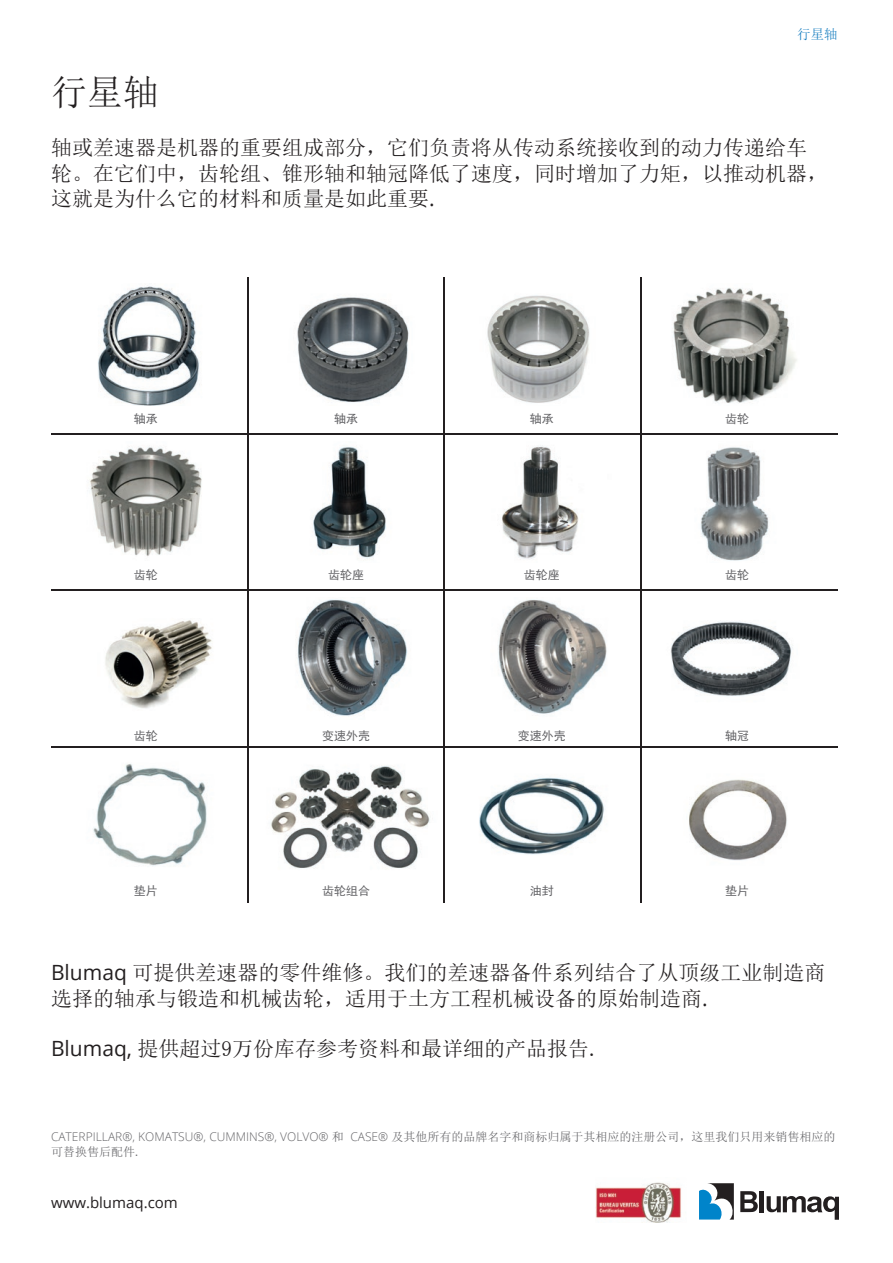
<style>
.page{position:relative;width:893px;height:1263px;background:#fff}
.page>*{position:absolute;margin:0;border:0;box-sizing:border-box;transform-origin:0 0}
.t1{font:36px "Sim Sun";color:#231f20}
.t2{font:21px/25.2px "Sim Sun";color:#231f20}
.t3{font:15px "Open Sans";color:#231f20}
.t4{font:13.5px "Sim Sun";color:#0d78bd}
.t5{font:300 12px "Open Sans";color:#636366}
.t6{font:12px "Sim Hei";color:#636366}
.t7{font:12px "Sim Sun";color:#636366}
.s1{font-family:"Open Sans"}
.s2{font-family:"Sim Sun";font-weight:400}
</style>
<div class="page">
<hr style="left:247px;top:277px;width:1px;height:156px;background:#231f20">
<hr style="left:443px;top:277px;width:2px;height:156px;background:#231f20">
<hr style="left:640px;top:277px;width:2px;height:156px;background:#231f20">
<hr style="left:51px;top:433px;width:197px;height:2px;background:#231f20">
<hr style="left:248px;top:433px;width:196px;height:2px;background:#231f20">
<hr style="left:247px;top:435px;width:1px;height:155px;background:#231f20">
<hr style="left:444px;top:433px;width:197px;height:2px;background:#231f20">
<hr style="left:443px;top:435px;width:2px;height:155px;background:#231f20">
<hr style="left:641px;top:433px;width:196px;height:2px;background:#231f20">
<hr style="left:640px;top:435px;width:2px;height:155px;background:#231f20">
<hr style="left:51px;top:590px;width:197px;height:1px;background:#231f20">
<hr style="left:248px;top:590px;width:196px;height:1px;background:#231f20">
<hr style="left:247px;top:591px;width:1px;height:155px;background:#231f20">
<hr style="left:444px;top:590px;width:197px;height:1px;background:#231f20">
<hr style="left:443px;top:591px;width:2px;height:155px;background:#231f20">
<hr style="left:641px;top:590px;width:196px;height:1px;background:#231f20">
<hr style="left:640px;top:591px;width:2px;height:155px;background:#231f20">
<hr style="left:51px;top:746px;width:197px;height:1px;background:#231f20">
<hr style="left:248px;top:746px;width:196px;height:1px;background:#231f20">
<hr style="left:247px;top:747px;width:1px;height:156px;background:#231f20">
<hr style="left:444px;top:746px;width:197px;height:1px;background:#231f20">
<hr style="left:443px;top:747px;width:2px;height:156px;background:#231f20">
<hr style="left:641px;top:746px;width:196px;height:1px;background:#231f20">
<hr style="left:640px;top:747px;width:2px;height:156px;background:#231f20">
<img style="left:98px;top:286px;width:102px;height:119px">
<img style="left:90px;top:446px;width:112px;height:110px">
<img style="left:105px;top:620px;width:107px;height:89px">
<img style="left:93px;top:763px;width:114px;height:103px">
<img style="left:297px;top:297px;width:112px;height:106px">
<img style="left:313px;top:447px;width:73px;height:112px">
<img style="left:270px;top:765px;width:160px;height:104px">
<img style="left:487px;top:295px;width:103px;height:108px">
<img style="left:502px;top:445px;width:77px;height:114px">
<img style="left:498px;top:599px;width:109px;height:115px">
<img style="left:297px;top:599px;width:111px;height:117px">
<img style="left:479px;top:777px;width:126px;height:78px">
<img style="left:673px;top:288px;width:124px;height:115px">
<img style="left:700px;top:447px;width:69px;height:114px">
<img style="left:671px;top:621px;width:122px;height:75px">
<img style="left:689px;top:779px;width:98px;height:82px">
<div style="left:759px;top:1191px;width:5px;height:21px;background:#231f20"></div>
<svg style="left:699px;top:1183px;width:59px;height:36px"></svg>
<svg style="left:767px;top:1196px;width:72px;height:24px"></svg>
<img style="left:596px;top:1182px;width:85px;height:40px">
<h1 class="t1" style="left:51px;top:75px;width:109px">行星轴</h1>
<p class="t4" style="left:797px;top:28px;width:42px">行星轴</p>
<p class="t2" style="left:51px;top:135px;width:778px">轴或差速器是机器的重要组成部分，它们负责将从传动系统接收到的动力传递给车轮。在它们中，齿轮组、锥形轴和轴冠降低了速度，同时增加了力矩，以推动机器，这就是为什么它的材料和质量是如此重要<span class="s1">.</span></p>
<p class="t6" style="left:134px;top:413px;width:25px">轴承</p>
<p class="t6" style="left:334px;top:413px;width:25px">轴承</p>
<p class="t6" style="left:530px;top:413px;width:25px">轴承</p>
<p class="t6" style="left:725px;top:413px;width:25px">齿轮</p>
<p class="t6" style="left:134px;top:569px;width:25px">齿轮</p>
<p class="t6" style="left:328px;top:569px;width:37px">齿轮座</p>
<p class="t6" style="left:524px;top:569px;width:37px">齿轮座</p>
<p class="t6" style="left:725px;top:569px;width:25px">齿轮</p>
<p class="t6" style="left:134px;top:729px;width:25px">齿轮</p>
<p class="t6" style="left:322px;top:729px;width:49px">变速外壳</p>
<p class="t6" style="left:518px;top:729px;width:49px">变速外壳</p>
<p class="t6" style="left:725px;top:729px;width:25px">轴冠</p>
<p class="t6" style="left:134px;top:884px;width:25px">垫片</p>
<p class="t6" style="left:322px;top:884px;width:49px">齿轮组合</p>
<p class="t6" style="left:530px;top:884px;width:25px">油封</p>
<p class="t6" style="left:725px;top:884px;width:25px">垫片</p>
<p class="t2" style="left:51px;top:960px;width:776px"><span class="s1">Blumaq</span> 可提供差速器的零件维修。我们的差速器备件系列结合了从顶级工业制造商选择的轴承与锻造和机械齿轮，适用于土方工程机械设备的原始制造商<span class="s1">.</span></p>
<p class="t2" style="left:51px;top:1036px;width:550px"><span class="s1">Blumaq,</span> 提供超过9万份库存参考资料和最详细的产品报告.</p>
<p class="t5" style="left:51px;top:1129px;width:786px">CATERPILLAR®, KOMATSU®, CUMMINS®, VOLVO® <span class="s2">和</span> CASE® <span class="s2">及其他所有的品牌名字和商标归属于其相应的注册公司，这里我们只用来销售相应的</span></p>
<p class="t7" style="left:51px;top:1146px;width:91px">可替换售后配件.</p>
<p class="t3" style="left:51px;top:1192px;width:128px">www.blumaq.com</p>
</div>
